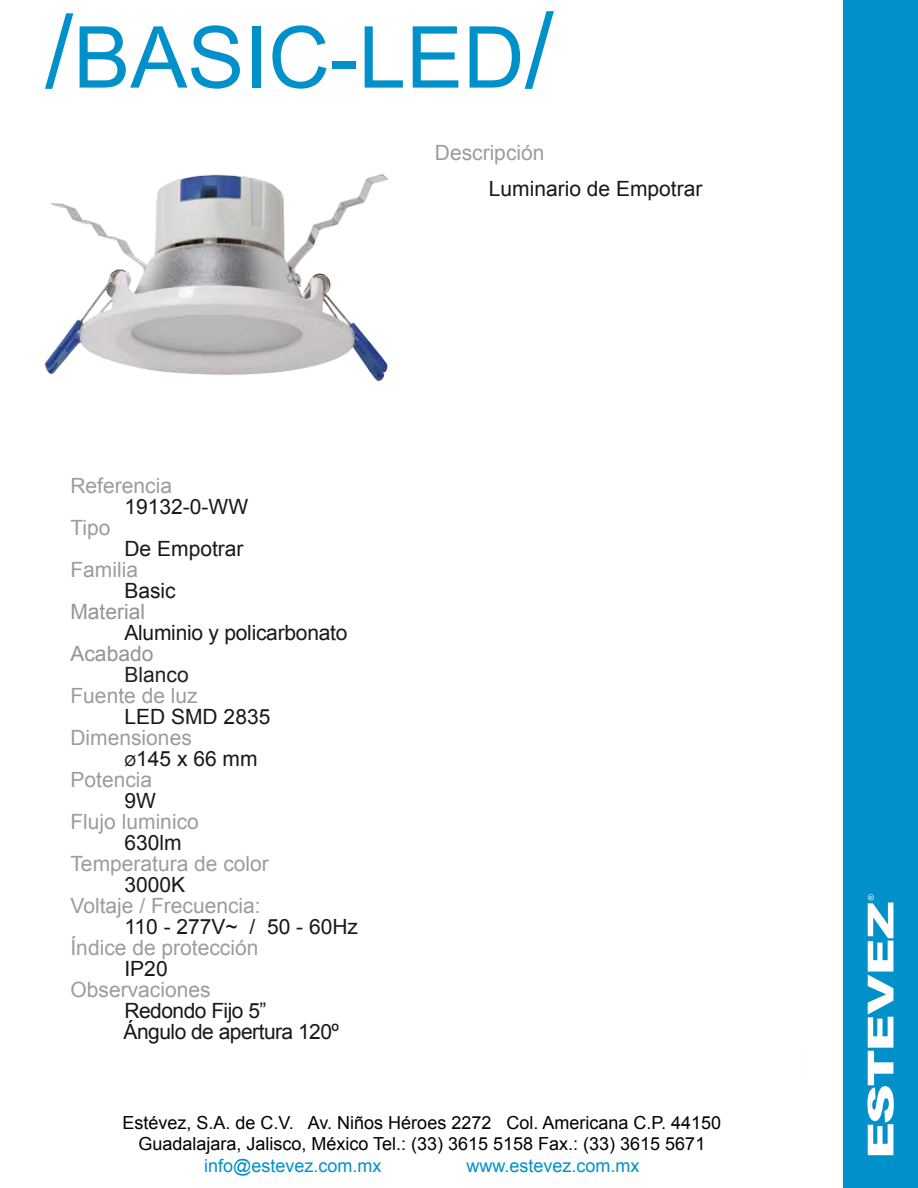
<style>
.page{position:relative;width:918px;height:1188px;background:#fff}
.page>*{position:absolute;margin:0;border:0;box-sizing:border-box;transform-origin:0 0}
.t1{font:85.5px "Arial";color:#0090ca}
.t2{font:21px "Arial";color:#9b9c9e}
.t3{font:21px "Arial";color:#1a171b}
.t4{font:21px/21px "Arial";letter-spacing:-.025em;color:#1a171b}
.t5{font:21px "Arial";color:#929497}
.t6{font:21px "Arial";color:#231f20}
.t7{font:18px/21.6px "Arial";color:#000;text-align:center}
.t8{font:18px "Arial";color:#0090ca}
.s1{font-size:102px}
.s2{font-size:105px}
.s3{font-size:15px}
</style>
<div class="page">
<div style="left:843px;top:0;width:75px;height:1188px;background:#0090ca"></div>
<svg style="left:867px;top:894px;width:27px;height:261px"></svg>
<img style="left:44px;top:174px;width:344px;height:208px">
<h1 class="t1" style="left:45px;top:2px;width:510px"><span class="s1">/</span>BASIC-LED<span class="s2">/</span></h1>
<p class="t2" style="left:435px;top:139px;width:111px">Descripción</p>
<p class="t3" style="left:489px;top:175px;width:215px">Luminario de Empotrar</p>
<p class="t2" style="left:70px;top:472px;width:103px">Referencia</p>
<p class="t3" style="left:124px;top:493px;width:125px">19132-0-WW</p>
<p class="t2" style="left:70px;top:514px;width:42px">Tipo</p>
<p class="t3" style="left:124px;top:535px;width:121px">De Empotrar</p>
<p class="t2" style="left:70px;top:556px;width:69px">Familia</p>
<p class="t3" style="left:124px;top:577px;width:53px">Basic</p>
<p class="t5" style="left:70px;top:598px;width:76px">Material</p>
<p class="t3" style="left:124px;top:619px;width:224px">Aluminio y policarbonato</p>
<p class="t5" style="left:70px;top:640px;width:84px">Acabado</p>
<p class="t6" style="left:124px;top:661px;width:66px">Blanco</p>
<p class="t2" style="left:70px;top:682px;width:129px">Fuente de luz</p>
<p class="t3" style="left:124px;top:703px;width:147px">LED SMD 2835</p>
<p class="t2" style="left:70px;top:724px;width:123px">Dimensiones</p>
<p class="t3" style="left:124px;top:745px;width:135px"><span class="s3">Ø</span>145 x 66 mm</p>
<p class="t2" style="left:70px;top:766px;width:83px">Potencia</p>
<p class="t3" style="left:124px;top:787px;width:33px">9W</p>
<p class="t2" style="left:70px;top:808px;width:130px">Flujo luminico</p>
<p class="t3" style="left:124px;top:829px;width:59px">630lm</p>
<p class="t2" style="left:70px;top:850px;width:200px">Temperatura de color</p>
<p class="t3" style="left:124px;top:871px;width:62px">3000K</p>
<p class="t2" style="left:70px;top:892px;width:192px">Voltaje / Frecuencia:</p>
<p class="t3" style="left:124px;top:913px;width:235px">110 - 277V~ / 50 - 60Hz</p>
<p class="t2" style="left:70px;top:934px;width:189px">Índice de protección</p>
<p class="t3" style="left:124px;top:955px;width:45px">IP20</p>
<p class="t2" style="left:70px;top:976px;width:142px">Observaciones</p>
<p class="t4" style="left:124px;top:1000px;width:217px">Redondo Fijo 5”<br>Ángulo de apertura 120º</p>
<p class="t7" style="left:123px;top:1112px;width:600px">Estévez, S.A. de C.V. Av. Niños Héroes 2272 Col. Americana C.P. 44150<br>Guadalajara, Jalisco, México Tel.: (33) 3615 5158 Fax.: (33) 3615 5671</p>
<p class="t8" style="left:204px;top:1154px;width:179px">info@estevez.com.mx</p>
<p class="t8" style="left:467px;top:1154px;width:174px">www.estevez.com.mx</p>
</div>
